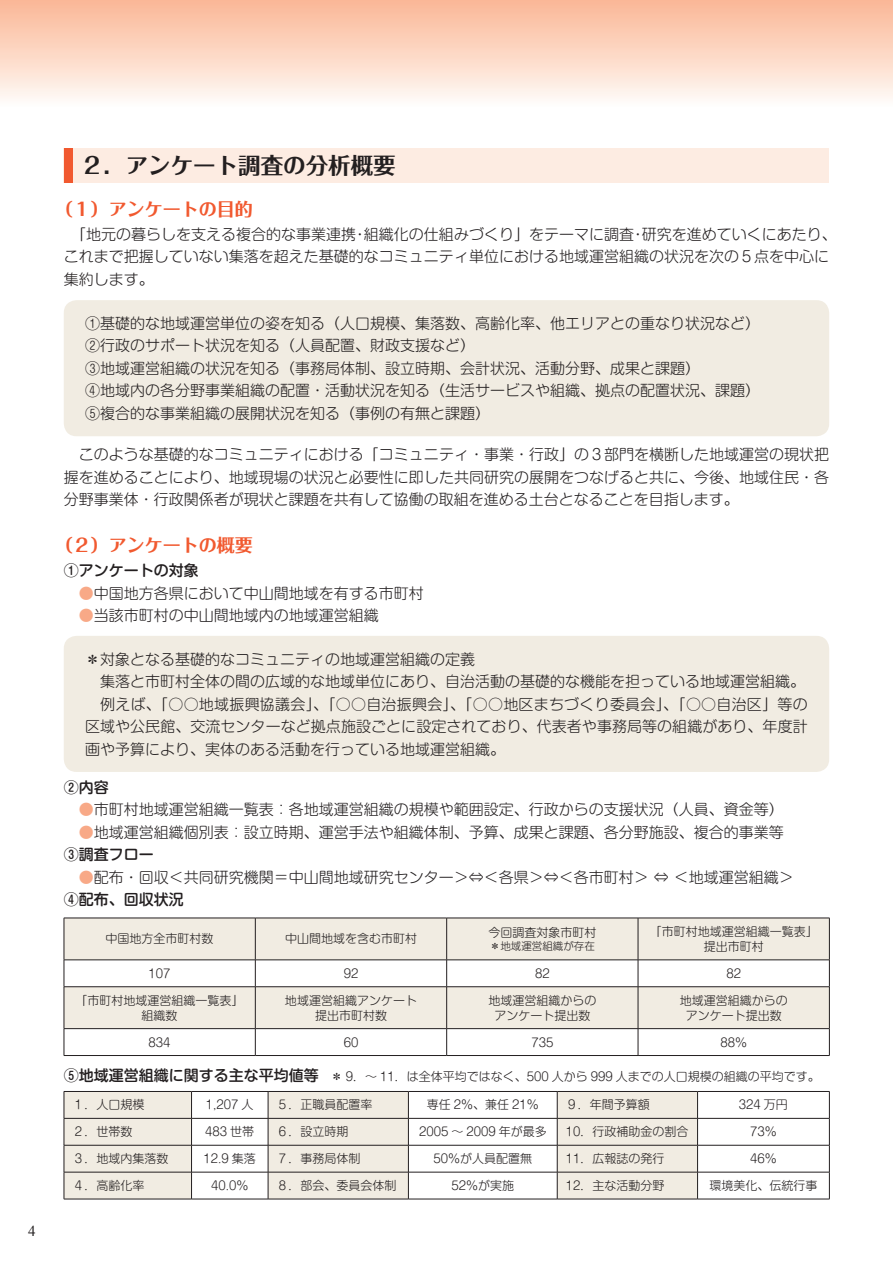
<style>
.page{position:relative;width:893px;height:1263px;background:#fff}
.page>*{position:absolute;margin:0;border:0;box-sizing:border-box;transform-origin:0 0}
.t1{font:700 22.5px "Folk Pro";color:#231f20}
.t2{font:700 18px "Folk Pro";color:#f1592f}
.t3{font:300 15px/22.5px "Shin M Go Pr 6";color:#231f20}
.t4{font:500 15px "Shin M Go Pr 6";color:#231f20}
.t5{font:15px "Times New Roman";color:#231f20}
.t6{font:300 12px/15px "Shin M Go Pr 6";color:#231f20;text-align:center}
.t7{font:300 10.5px "Shin M Go Pr 6";color:#231f20}
.s1{color:#f8a987}
.s2{font-weight:500}
.s3{font-weight:500;font-size:15px}
</style>
<div class="page">
<div style="left:64px;top:300px;width:765px;height:136px;background:#f1ece2;border-radius:13px"></div>
<div style="left:64px;top:636px;width:765px;height:136px;background:#f1ece2;border-radius:13px"></div>
<div style="left:64px;top:149px;width:765px;height:34px;background:#fdece2"></div>
<div style="left:64px;top:149px;width:8px;height:34px;background:#f1592f"></div>
<div style="left:65px;top:919px;width:764px;height:40px;background:#f1ece2"></div>
<svg style="left:65px;top:960px;width:764px;height:95px"></svg>
<hr style="left:64px;top:918px;width:191px;height:1px;background:#231f20">
<hr style="left:64px;top:918px;width:1px;height:42px;background:#231f20">
<hr style="left:255px;top:918px;width:192px;height:1px;background:#231f20">
<hr style="left:255px;top:918px;width:1px;height:42px;background:#231f20">
<hr style="left:447px;top:918px;width:191px;height:1px;background:#231f20">
<hr style="left:446px;top:918px;width:1px;height:42px;background:#231f20">
<hr style="left:638px;top:918px;width:192px;height:1px;background:#231f20">
<hr style="left:638px;top:918px;width:1px;height:42px;background:#231f20">
<hr style="left:829px;top:918px;width:1px;height:42px;background:#231f20">
<hr style="left:64px;top:959px;width:191px;height:1px;background:#231f20">
<svg style="left:64px;top:960px;width:1px;height:26px"></svg>
<hr style="left:255px;top:959px;width:192px;height:1px;background:#231f20">
<svg style="left:255px;top:960px;width:1px;height:26px"></svg>
<hr style="left:447px;top:959px;width:191px;height:1px;background:#231f20">
<svg style="left:446px;top:960px;width:1px;height:26px"></svg>
<hr style="left:638px;top:959px;width:192px;height:1px;background:#231f20">
<svg style="left:638px;top:960px;width:1px;height:26px"></svg>
<svg style="left:829px;top:960px;width:1px;height:26px"></svg>
<hr style="left:64px;top:986px;width:191px;height:1px;background:#231f20">
<hr style="left:64px;top:987px;width:1px;height:41px;background:#231f20">
<hr style="left:255px;top:986px;width:192px;height:1px;background:#231f20">
<hr style="left:255px;top:987px;width:1px;height:41px;background:#231f20">
<hr style="left:447px;top:986px;width:191px;height:1px;background:#231f20">
<hr style="left:446px;top:987px;width:1px;height:41px;background:#231f20">
<hr style="left:638px;top:986px;width:192px;height:1px;background:#231f20">
<hr style="left:638px;top:987px;width:1px;height:41px;background:#231f20">
<hr style="left:829px;top:987px;width:1px;height:41px;background:#231f20">
<hr style="left:64px;top:1028px;width:191px;height:1px;background:#231f20">
<svg style="left:64px;top:1029px;width:1px;height:26px"></svg>
<hr style="left:255px;top:1028px;width:192px;height:1px;background:#231f20">
<svg style="left:255px;top:1029px;width:1px;height:26px"></svg>
<hr style="left:447px;top:1028px;width:191px;height:1px;background:#231f20">
<svg style="left:446px;top:1029px;width:1px;height:26px"></svg>
<hr style="left:638px;top:1028px;width:192px;height:1px;background:#231f20">
<svg style="left:638px;top:1029px;width:1px;height:26px"></svg>
<svg style="left:829px;top:1029px;width:1px;height:26px"></svg>
<hr style="left:64px;top:1055px;width:191px;height:1px;background:#231f20">
<hr style="left:255px;top:1055px;width:192px;height:1px;background:#231f20">
<hr style="left:447px;top:1055px;width:191px;height:1px;background:#231f20">
<hr style="left:638px;top:1055px;width:192px;height:1px;background:#231f20">
<svg style="left:65px;top:1092px;width:632px;height:107px;fill:#f1ece2"></svg>
<hr style="left:64px;top:1091px;width:128px;height:1px;background:#231f20">
<hr style="left:192px;top:1091px;width:76px;height:1px;background:#231f20">
<hr style="left:268px;top:1091px;width:140px;height:1px;background:#231f20">
<hr style="left:408px;top:1091px;width:149px;height:1px;background:#231f20">
<hr style="left:557px;top:1091px;width:141px;height:1px;background:#231f20">
<hr style="left:698px;top:1091px;width:132px;height:1px;background:#231f20">
<hr style="left:64px;top:1118px;width:128px;height:1px;background:#231f20">
<hr style="left:192px;top:1118px;width:76px;height:1px;background:#231f20">
<hr style="left:268px;top:1118px;width:140px;height:1px;background:#231f20">
<hr style="left:408px;top:1118px;width:149px;height:1px;background:#231f20">
<hr style="left:557px;top:1118px;width:141px;height:1px;background:#231f20">
<hr style="left:698px;top:1118px;width:132px;height:1px;background:#231f20">
<hr style="left:64px;top:1145px;width:128px;height:1px;background:#231f20">
<hr style="left:192px;top:1145px;width:76px;height:1px;background:#231f20">
<hr style="left:268px;top:1145px;width:140px;height:1px;background:#231f20">
<hr style="left:408px;top:1145px;width:149px;height:1px;background:#231f20">
<hr style="left:557px;top:1145px;width:141px;height:1px;background:#231f20">
<hr style="left:698px;top:1145px;width:132px;height:1px;background:#231f20">
<hr style="left:64px;top:1172px;width:128px;height:1px;background:#231f20">
<svg style="left:64px;top:1092px;width:1px;height:107px"></svg>
<hr style="left:192px;top:1172px;width:76px;height:1px;background:#231f20">
<svg style="left:191px;top:1092px;width:1px;height:107px"></svg>
<hr style="left:268px;top:1172px;width:140px;height:1px;background:#231f20">
<svg style="left:268px;top:1092px;width:1px;height:107px"></svg>
<hr style="left:408px;top:1172px;width:149px;height:1px;background:#231f20">
<svg style="left:408px;top:1092px;width:1px;height:107px"></svg>
<hr style="left:557px;top:1172px;width:141px;height:1px;background:#231f20">
<svg style="left:557px;top:1092px;width:1px;height:107px"></svg>
<hr style="left:698px;top:1172px;width:132px;height:1px;background:#231f20">
<svg style="left:697px;top:1092px;width:1px;height:107px"></svg>
<svg style="left:829px;top:1092px;width:1px;height:107px"></svg>
<hr style="left:64px;top:1199px;width:128px;height:1px;background:#231f20">
<hr style="left:192px;top:1199px;width:76px;height:1px;background:#231f20">
<hr style="left:268px;top:1199px;width:140px;height:1px;background:#231f20">
<hr style="left:408px;top:1199px;width:149px;height:1px;background:#231f20">
<hr style="left:557px;top:1199px;width:141px;height:1px;background:#231f20">
<hr style="left:698px;top:1199px;width:132px;height:1px;background:#231f20">
<div style="left:0;top:0;width:893px;height:107px;background:linear-gradient(to bottom,#fab694,#fefcf9)"></div>
<p class="t5" style="left:28px;top:1221px;width:9px">4</p>
<h1 class="t1" style="left:81px;top:147px;width:317px">２．アンケート調査の分析概要</h1>
<p class="t2" style="left:55px;top:193px;width:199px">（１）アンケートの目的</p>
<p class="t3" style="left:64px;top:222px;width:774px">　「地元の暮らしを支える複合的な事業連携・組織化の仕組みづくり」をテーマに調査・研究を進めていくにあたり、これまで把握していない集落を超えた基礎的なコミュニティ単位における地域運営組織の状況を次の５点を中心に集約します。</p>
<p class="t3" style="left:85px;top:311px;width:676px">①基礎的な地域運営単位の姿を知る（人口規模、集落数、高齢化率、他エリアとの重なり状況など）②行政のサポート状況を知る（人員配置、財政支援など）<br>③地域運営組織の状況を知る（事務局体制、設立時期、会計状況、活動分野、成果と課題）<br>④地域内の各分野事業組織の配置・活動状況を知る（生活サービスや組織、拠点の配置状況、課題）⑤複合的な事業組織の展開状況を知る（事例の有無と課題）</p>
<p class="t3" style="left:64px;top:443px;width:767px;text-align:justify">　このような基礎的なコミュニティにおける「コミュニティ・事業・行政」の３部門を横断した地域運営の現状把握を進めることにより、地域現場の状況と必要性に即した共同研究の展開をつなげると共に、今後、地域住民・各分野事業体・行政関係者が現状と課題を共有して協働の取組を進める土台となることを目指します。</p>
<p class="t2" style="left:55px;top:530px;width:199px">（２）アンケートの概要</p>
<p class="t4" style="left:64px;top:558px;width:136px">①アンケートの対象</p>
<p class="t3" style="left:79px;top:581px;width:347px"><span class="s1">●</span>中国地方各県において中山間地域を有する市町村</p>
<p class="t3" style="left:79px;top:603px;width:301px"><span class="s1">●</span>当該市町村の中山間地域内の地域運営組織</p>
<p class="t3" style="left:85px;top:647px;width:724px">＊対象となる基礎的なコミュニティの地域運営組織の定義<br>　集落と市町村全体の間の広域的な地域単位にあり、自治活動の基礎的な機能を担っている地域運営組織。　例えば、「○○地域振興協議会」、「○○自治振興会」、「○○地区まちづくり委員会」、「○○自治区」等の区域や公民館、交流センターなど拠点施設ごとに設定されており、代表者や事務局等の組織があり、年度計画や予算により、実体のある活動を行っている地域運営組織。</p>
<p class="t4" style="left:64px;top:775px;width:46px">②内容</p>
<p class="t3" style="left:79px;top:797px;width:707px"><span class="s1">●</span>市町村地域運営組織一覧表：各地域運営組織の規模や範囲設定、行政からの支援状況（人員、資金等）</p>
<p class="t3" style="left:64px;top:820px;width:722px;text-indent:15px"><span class="s1">●</span>地域運営組織個別表：設立時期、運営手法や組織体制、予算、成果と課題、各分野施設、複合的事業等<br><span class="s2">③調査フロー</span></p>
<p class="t3" style="left:64px;top:865px;width:731px;text-indent:15px"><span class="s1">●</span>配布・回収＜共同研究機関＝中山間地域研究センター＞⇔＜各県＞⇔＜各市町村＞ ⇔ ＜地域運営組織＞<br><span class="s2">④配布、回収状況</span></p>
<p class="t6" style="left:106px;top:931px;width:109px">中国地方全市町村数</p>
<p class="t6" style="left:285px;top:931px;width:133px">中山間地域を含む市町村</p>
<p class="t6" style="left:488px;top:924px;width:109px">今回調査対象市町村</p>
<p class="t7" style="left:490px;top:938px;width:106px">＊地域運営組織が存在</p>
<p class="t6" style="left:650px;top:923px;width:170px">「市町村地域運営組織一覧表」提出市町村</p>
<p class="t6" style="left:149px;top:965px;width:23px">107</p>
<p class="t6" style="left:344px;top:965px;width:16px">92</p>
<p class="t6" style="left:535px;top:965px;width:16px">82</p>
<p class="t6" style="left:726px;top:965px;width:16px">82</p>
<p class="t6" style="left:76px;top:992px;width:169px">「市町村地域運営組織一覧表」組織数</p>
<p class="t6" style="left:285px;top:992px;width:133px">地域運営組織アンケート提出市町村数</p>
<p class="t6" style="left:488px;top:992px;width:109px">地域運営組織からのアンケート提出数</p>
<p class="t6" style="left:680px;top:992px;width:110px">地域運営組織からのアンケート提出数</p>
<p class="t6" style="left:149px;top:1034px;width:23px">834</p>
<p class="t6" style="left:344px;top:1034px;width:16px">60</p>
<p class="t6" style="left:531px;top:1034px;width:23px">735</p>
<p class="t6" style="left:720px;top:1034px;width:28px">88％</p>
<p class="t6" style="left:64px;top:1068px;width:757px"><span class="s3">⑤地域運営組織に関する主な平均値等</span>　＊ 9．～ 11．は全体平均ではなく、500 人から 999 人までの人口規模の組織の平均です。</p>
<p class="t6" style="left:72px;top:1097px;width:73px">１．人口規模</p>
<p class="t6" style="left:206px;top:1097px;width:49px">1,207 人</p>
<p class="t6" style="left:277px;top:1097px;width:97px">５．正職員配置率</p>
<p class="t6" style="left:427px;top:1097px;width:113px">専任 2％、兼任 21％</p>
<p class="t6" style="left:566px;top:1097px;width:85px">９．年間予算額</p>
<p class="t6" style="left:739px;top:1097px;width:50px">324 万円</p>
<p class="t6" style="left:72px;top:1124px;width:61px">２．世帯数</p>
<p class="t6" style="left:205px;top:1124px;width:50px">483 世帯</p>
<p class="t6" style="left:277px;top:1124px;width:73px">６．設立時期</p>
<p class="t6" style="left:419px;top:1124px;width:129px">2005 ～ 2009 年が最多</p>
<p class="t6" style="left:566px;top:1124px;width:124px">10．行政補助金の割合</p>
<p class="t6" style="left:750px;top:1124px;width:28px">73％</p>
<p class="t6" style="left:72px;top:1150px;width:97px">３．地域内集落数</p>
<p class="t6" style="left:204px;top:1150px;width:54px">12.9 集落</p>
<p class="t6" style="left:277px;top:1150px;width:85px">７．事務局体制</p>
<p class="t6" style="left:433px;top:1150px;width:100px">50％が人員配置無</p>
<p class="t6" style="left:566px;top:1150px;width:100px">11．広報誌の発行</p>
<p class="t6" style="left:750px;top:1150px;width:28px">46％</p>
<p class="t6" style="left:72px;top:1177px;width:73px">４．高齢化率</p>
<p class="t6" style="left:211px;top:1177px;width:39px">40.0％</p>
<p class="t6" style="left:277px;top:1177px;width:121px">８．部会、委員会体制</p>
<p class="t6" style="left:451px;top:1177px;width:64px">52％が実施</p>
<p class="t6" style="left:566px;top:1177px;width:100px">12．主な活動分野</p>
<p class="t6" style="left:709px;top:1177px;width:110px">環境美化、伝統行事</p>
</div>
